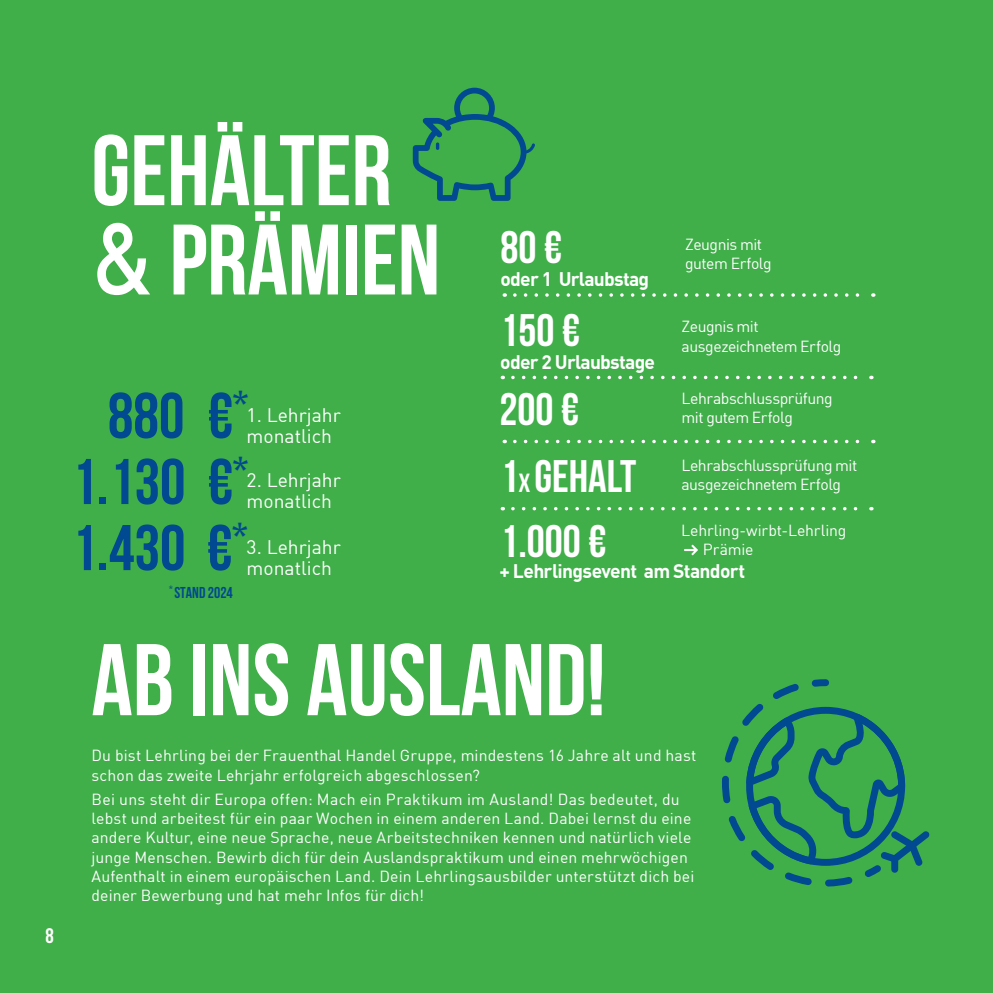
<style>
.page{position:relative;width:993px;height:993px;background:#fff}
.page>*{position:absolute;margin:0;border:0;box-sizing:border-box;transform-origin:0 0}
.t1{font:101.5px "Bebas Neue";color:#fff}
.t2{font:99.75px/89.2px "Bebas Neue";color:#fff}
.t3{font:700 64.4px/66px "Bebas Neue";color:#014990;text-align:center}
.t4{font:45.5px "Bebas Neue";color:#fff}
.t5{font:21px "Bebas Neue";color:#fff}
.t6{font:19.25px "DIN Offc Pro";color:#fff}
.t7{font:700 19.25px "DIN Offc Pro";letter-spacing:-.04em;color:#fff}
.t8{font:15.75px/19.2px "DIN Offc Pro";letter-spacing:.01em;color:#fff}
.t9{font:15.75px/19.2px "DIN Offc Pro";letter-spacing:-.03em;color:#fff}
.t10{font:700 15.75px "Bebas Neue";color:#014990}
.s1{font-family:"DIN Offc Pro";font-weight:500}
.s2{font-size:26.25px}
</style>
<div class="page">
<div style="left:0;top:0;width:992px;height:992px;background:#40ae49"></div>
<svg style="left:722px;top:679px;width:207px;height:207px"></svg>
<svg style="left:514px;top:293px;width:359px;height:4px"></svg>
<svg style="left:512px;top:375px;width:359px;height:4px"></svg>
<svg style="left:514px;top:439px;width:359px;height:4px"></svg>
<svg style="left:512px;top:507px;width:359px;height:3px"></svg>
<svg style="left:412px;top:87px;width:123px;height:114px"></svg>
<svg style="left:684px;top:544px;width:13px;height:11px"></svg>
<h3 class="t5" style="left:45px;top:923px;width:10px">8</h3>
<p class="t2" style="left:91px;top:125px;width:350px">GEHÄLTER <span class="s1">&amp;</span> PRÄMIEN</p>
<p class="t3" style="left:71px;top:382px;width:178px">880 €<sup>*<br></sup>1.130 €<sup>*<br></sup>1.430 €<sup>*</sup></p>
<p class="t10" style="left:169px;top:583px;width:65px"><sup>*</sup> STAnd 2024</p>
<p class="t6" style="left:246px;top:399px;width:96px">1. Lehrjahr</p>
<p class="t6" style="left:246px;top:420px;width:87px">monatlich</p>
<p class="t6" style="left:246px;top:465px;width:96px">2. Lehrjahr</p>
<p class="t6" style="left:246px;top:486px;width:87px">monatlich</p>
<p class="t6" style="left:246px;top:531px;width:96px">3. Lehrjahr</p>
<p class="t6" style="left:246px;top:552px;width:87px">monatlich</p>
<p class="t4" style="left:500px;top:222px;width:63px">80 €</p>
<p class="t7" style="left:500px;top:263px;width:150px">oder 1 Urlaubstag</p>
<p class="t4" style="left:500px;top:305px;width:81px">150 €</p>
<p class="t7" style="left:500px;top:346px;width:156px">oder 2 Urlaubstage</p>
<p class="t4" style="left:499px;top:384px;width:81px">200 €</p>
<p class="t4" style="left:500px;top:451px;width:137px">1<span class="s2">X</span> GEHALT</p>
<p class="t4" style="left:500px;top:516px;width:108px">1.000 €</p>
<p class="t9" style="left:685px;top:233px;width:88px">Zeugnis mit gutem Erfolg</p>
<p class="t9" style="left:681px;top:315px;width:161px">Zeugnis mit ausgezeichnetem Erfolg</p>
<p class="t9" style="left:681px;top:386px;width:153px">Lehrabschlussprüfung mit gutem Erfolg</p>
<p class="t9" style="left:681px;top:453px;width:177px">Lehrabschlussprüfung mit ausgezeichnetem Erfolg</p>
<p class="t8" style="left:702px;top:518px;width:145px;text-indent:-22px">Lehrling-wirbt-Lehrling<br>Prämie</p>
<p class="t7" style="left:499px;top:555px;width:247px">+ Lehrlingsevent am Standort</p>
<p class="t1" style="left:91px;top:624px;width:515px">AB INS AUSLAND!</p>
<p class="t8" style="left:91px;top:744px;width:606px">Du bist Lehrling bei der Frauenthal Handel Gruppe, mindestens 16 Jahre alt und hast schon das zweite Lehrjahr erfolgreich abgeschlossen?</p>
<p class="t8" style="left:91px;top:787px;width:604px">Bei uns steht dir Europa offen: Mach ein Praktikum im Ausland! Das bedeutet, du lebst und arbeitest für ein paar Wochen in einem anderen Land. Dabei lernst du eine andere Kultur, eine neue Sprache, neue Arbeitstechniken kennen und natürlich viele junge Menschen. Bewirb dich für dein Auslandspraktikum und einen mehrwöchigen Aufenthalt in einem europäischen Land. Dein Lehrlingsausbilder unterstützt dich bei deiner Bewerbung und hat mehr Infos für dich!</p>
</div>
